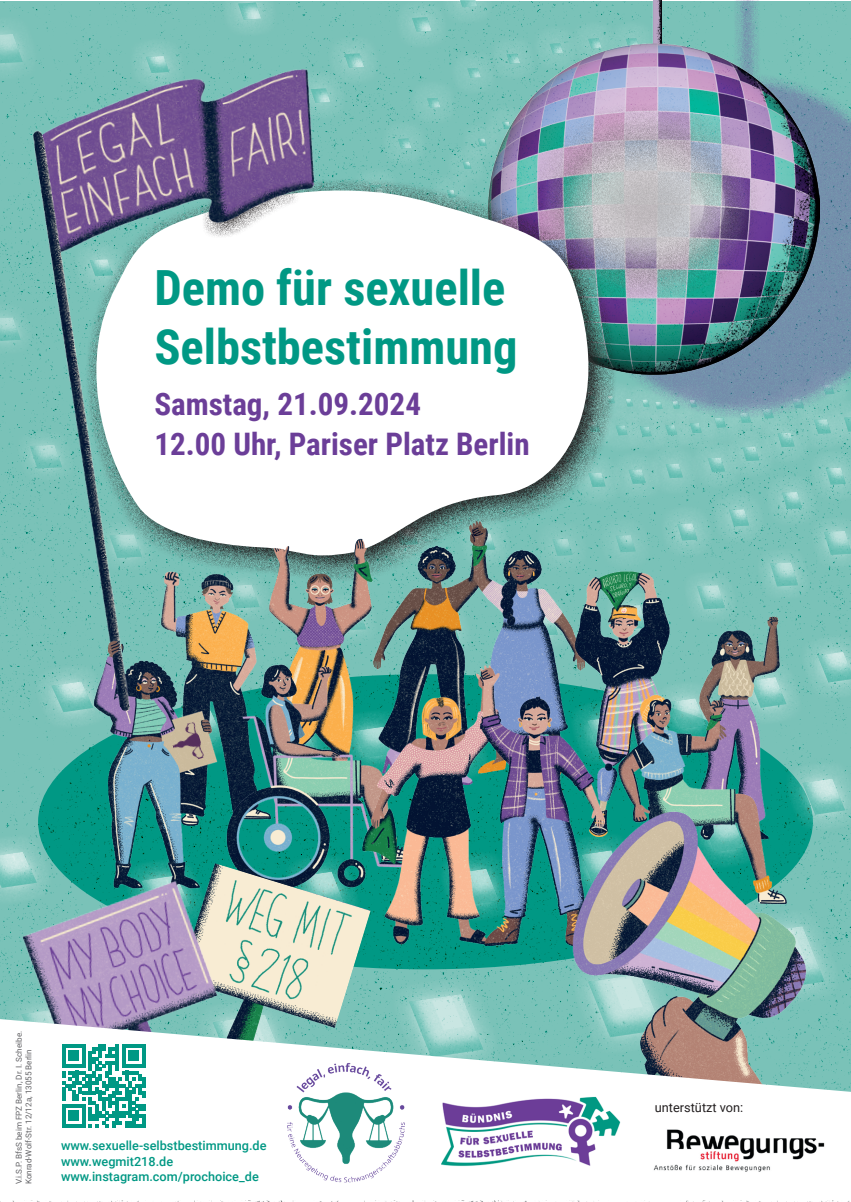
<style>
.page{position:relative;width:851px;height:1202px;background:#fff}
.page>*{position:absolute;margin:0;border:0;box-sizing:border-box;transform-origin:0 0}
.t1{font:700 48.4px/58.2px "Roboto Condensed";color:#009884}
.t2{font:700 31px/40.8px "Roboto Condensed";color:#6b3e98}
.t3{font:12.8px "Roboto";color:#231f20}
.t4{font:500 12.6px/15.2px "Roboto";color:#009884}
.t5{font:8.2px/9.8px "Roboto";color:#636366}
</style>
<div class="page">
<img style="left:653px;top:1129px;width:172px;height:43px">
<img style="left:441px;top:1127px;width:178px;height:39px">
<img style="left:287px;top:1127px;width:118px;height:56px">
<img style="left:0;top:0;width:850px;height:1127px">
<h1 class="t1" style="left:154px;top:257px;width:364px">Demo für sexuelle<br>Selbstbestimmung</h1>
<h2 class="t2" style="left:154px;top:382px;width:377px">Samstag, 21.09.2024<br>12.00 Uhr, Pariser Platz Berlin</h2>
<p class="t5" style="left:14px;top:1184px;width:155px;rotate:-90deg">V.i.S.P. BfsS beim FPZ Berlin, Dr. I. Scheibe.<br>Konrad-Wolf-Str. 12/12a, 13055 Berlin</p>
<p class="t4" style="left:61px;top:1138px;width:207px">www.sexuelle-selbstbestimmung.de www.wegmit218.de www.instagram.com/prochoice_de</p>
<p class="t3" style="left:654px;top:1098px;width:90px">unterstützt von:</p>
</div>
